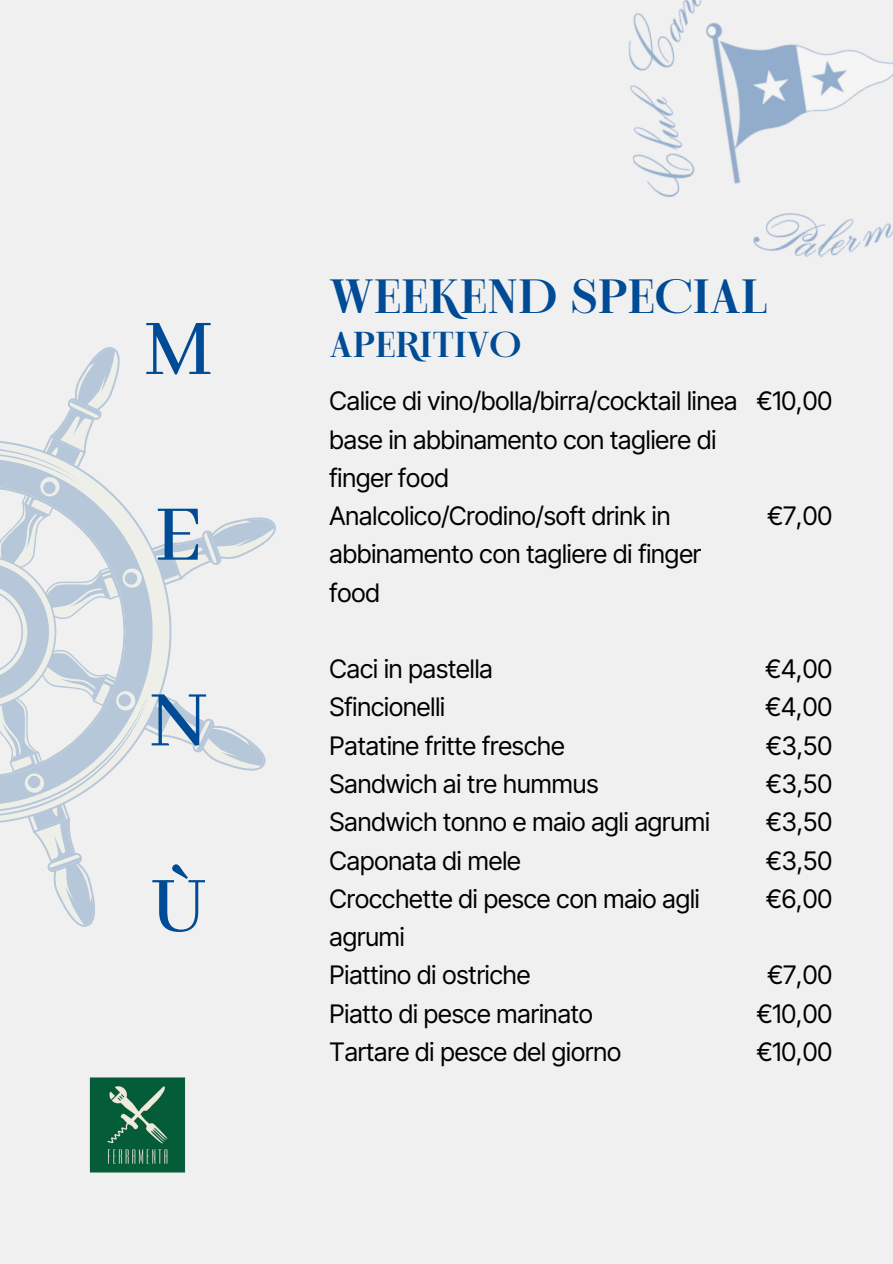
<style>
.page{position:relative;width:893px;height:1264px;background:#fff}
.page>*{position:absolute;margin:0;border:0;box-sizing:border-box;transform-origin:0 0}
.t1{font:500 87px/185.7px "Abhaya Libre";color:#004b95}
.t2{font:700 48px "NT Epika";color:#004b95}
.t3{font:700 36px "NT Epika";color:#004b95}
.t4{font:25.5px/38.2px "Inter Tight";color:#000}
</style>
<div class="page">
<div style="left:0;top:0;width:892px;height:1263px;background:#f1f0f0"></div>
<svg style="left:0;top:347px;width:276px;height:580px"></svg>
<img style="left:628px;top:0;width:264px;height:258px">
<img style="left:89px;top:1077px;width:97px;height:96px">
<p class="t1" style="left:144px;top:259px;width:70px">M<br>E<br>N<br>Ù</p>
<p class="t2" style="left:329px;top:268px;width:440px">WEEKEND SPECIAL</p>
<p class="t3" style="left:329px;top:323px;width:193px">APERITIVO</p>
<h1 class="t4" style="left:329px;top:382px;width:409px">Calice di vino/bolla/birra/cocktail linea base in abbinamento con tagliere di finger food</h1>
<h2 class="t4" style="left:329px;top:496px;width:373px">Analcolico/Crodino/soft drink in abbinamento con tagliere di finger food</h2>
<p class="t4" style="left:756px;top:382px;width:77px">€10,00</p>
<p class="t4" style="left:767px;top:496px;width:66px">€7,00</p>
<h3 class="t4" style="left:329px;top:649px;width:165px">Caci in pastella</h3>
<p class="t4" style="left:329px;top:688px;width:117px">Sfincionelli</p>
<p class="t4" style="left:329px;top:726px;width:237px">Patatine fritte fresche</p>
<p class="t4" style="left:329px;top:764px;width:270px">Sandwich ai tre hummus</p>
<p class="t4" style="left:329px;top:802px;width:382px">Sandwich tonno e maio agli agrumi</p>
<p class="t4" style="left:329px;top:841px;width:193px">Caponata di mele</p>
<p class="t4" style="left:329px;top:879px;width:371px">Crocchette di pesce con maio agli agrumi</p>
<p class="t4" style="left:329px;top:955px;width:202px">Piattino di ostriche</p>
<p class="t4" style="left:329px;top:994px;width:265px">Piatto di pesce marinato</p>
<p class="t4" style="left:329px;top:1032px;width:293px">Tartare di pesce del giorno</p>
<p class="t4" style="left:765px;top:649px;width:68px">€4,00</p>
<p class="t4" style="left:765px;top:688px;width:68px">€4,00</p>
<p class="t4" style="left:766px;top:726px;width:68px">€3,50</p>
<p class="t4" style="left:766px;top:764px;width:68px">€3,50</p>
<p class="t4" style="left:766px;top:802px;width:68px">€3,50</p>
<p class="t4" style="left:766px;top:841px;width:68px">€3,50</p>
<p class="t4" style="left:766px;top:879px;width:68px">€6,00</p>
<p class="t4" style="left:767px;top:955px;width:66px">€7,00</p>
<p class="t4" style="left:756px;top:994px;width:77px">€10,00</p>
<p class="t4" style="left:756px;top:1032px;width:77px">€10,00</p>
</div>
